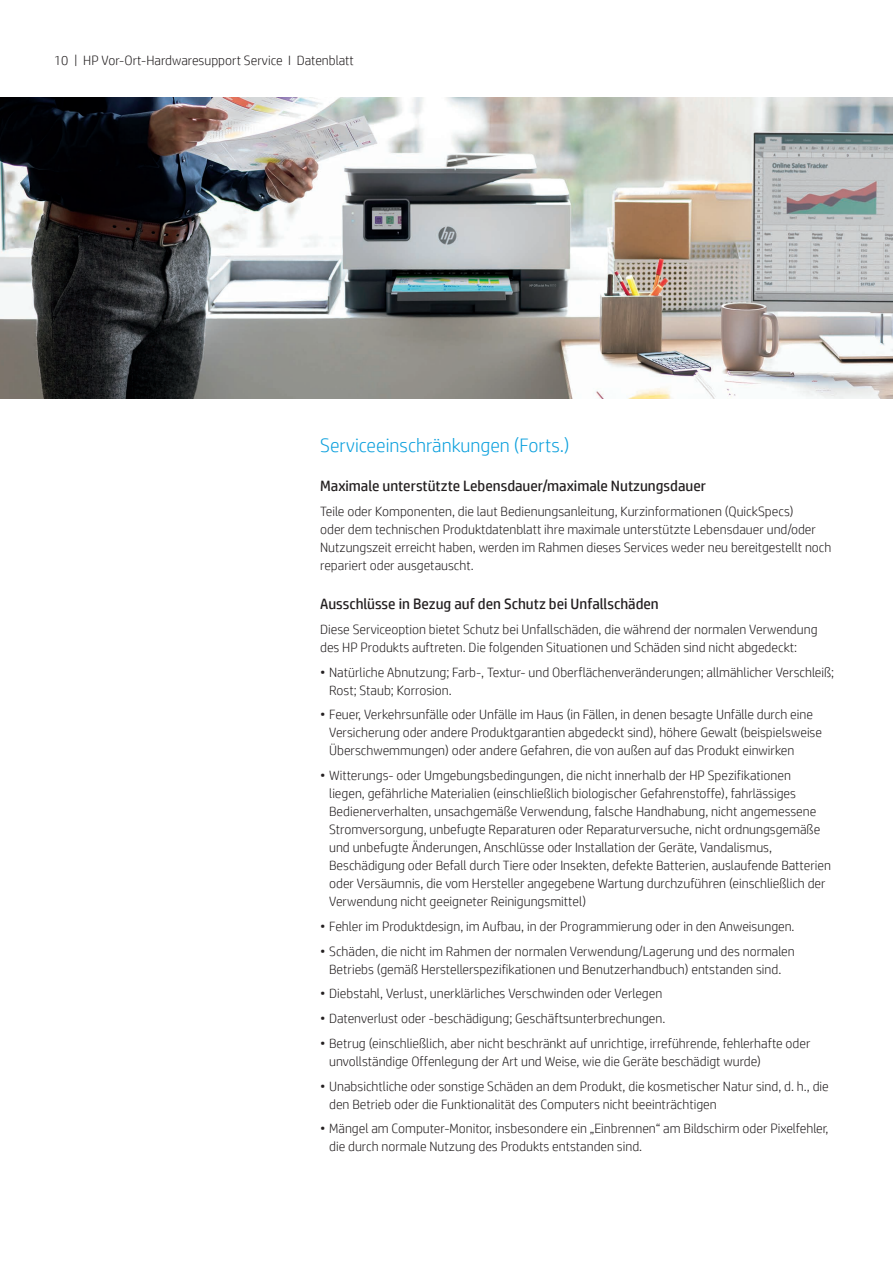
<style>
.page{position:relative;width:893px;height:1263px;background:#fff}
.page>*{position:absolute;margin:0;border:0;box-sizing:border-box;transform-origin:0 0}
.t1{font:300 19.5px "HP Simplified";color:#0ca0dd}
.t2{font:15px "HP Simplified";color:#231f20}
.t3{font:300 13.5px/18px "HP Simplified";color:#231f20}
</style>
<div class="page">
<img style="left:0;top:98px;width:893px;height:300px">
<p class="t3" style="left:54px;top:51px;width:301px">10 | HP Vor-Ort-Hardwaresupport Service I Datenblatt</p>
<h1 class="t1" style="left:320px;top:436px;width:251px">Serviceeinschränkungen (Forts.)</h1>
<p class="t2" style="left:320px;top:480px;width:387px">Maximale unterstützte Lebensdauer/maximale Nutzungsdauer</p>
<p class="t3" style="left:320px;top:503px;width:513px">Teile oder Komponenten, die laut Bedienungsanleitung, Kurzinformationen (QuickSpecs)<br>oder dem technischen Produktdatenblatt ihre maximale unterstützte Lebensdauer und/oder Nutzungszeit erreicht haben, werden im Rahmen dieses Services weder neu bereitgestellt noch repariert oder ausgetauscht.</p>
<p class="t2" style="left:320px;top:598px;width:340px">Ausschlüsse in Bezug auf den Schutz bei Unfallschäden</p>
<p class="t3" style="left:320px;top:620px;width:499px">Diese Serviceoption bietet Schutz bei Unfallschäden, die während der normalen Verwendung des HP Produkts auftreten. Die folgenden Situationen und Schäden sind nicht abgedeckt:</p>
<p class="t3" style="left:329px;top:663px;width:506px;text-indent:-9px">• Natürliche Abnutzung; Farb-, Textur- und Oberflächenveränderungen; allmählicher Verschleiß;<br>Rost; Staub; Korrosion.</p>
<p class="t3" style="left:329px;top:706px;width:494px;text-indent:-9px">• Feuer, Verkehrsunfälle oder Unfälle im Haus (in Fällen, in denen besagte Unfälle durch eine<br>Versicherung oder andere Produktgarantien abgedeckt sind), höhere Gewalt (beispielsweise<br>Überschwemmungen) oder andere Gefahren, die von außen auf das Produkt einwirken</p>
<p class="t3" style="left:329px;top:766px;width:503px;text-indent:-9px">• Witterungs- oder Umgebungsbedingungen, die nicht innerhalb der HP Spezifikationen<br>liegen, gefährliche Materialien (einschließlich biologischer Gefahrenstoffe), fahrlässiges Bedienerverhalten, unsachgemäße Verwendung, falsche Handhabung, nicht angemessene Stromversorgung, unbefugte Reparaturen oder Reparaturversuche, nicht ordnungsgemäße und unbefugte Änderungen, Anschlüsse oder Installation der Geräte, Vandalismus, Beschädigung oder Befall durch Tiere oder Insekten, defekte Batterien, auslaufende Batterien oder Versäumnis, die vom Hersteller angegebene Wartung durchzuführen (einschließlich der Verwendung nicht geeigneter Reinigungsmittel)</p>
<p class="t3" style="left:320px;top:917px;width:476px">• Fehler im Produktdesign, im Aufbau, in der Programmierung oder in den Anweisungen.</p>
<p class="t3" style="left:320px;top:942px;width:476px;text-align:center">• Schäden, die nicht im Rahmen der normalen Verwendung/Lagerung und des normalen<br>Betriebs (gemäß Herstellerspezifikationen und Benutzerhandbuch) entstanden sind.</p>
<p class="t3" style="left:320px;top:985px;width:344px">• Diebstahl, Verlust, unerklärliches Verschwinden oder Verlegen</p>
<p class="t3" style="left:320px;top:1009px;width:347px">• Datenverlust oder -beschädigung; Geschäftsunterbrechungen.</p>
<p class="t3" style="left:329px;top:1034px;width:483px;text-indent:-9px">• Betrug (einschließlich, aber nicht beschränkt auf unrichtige, irreführende, fehlerhafte oder unvollständige Offenlegung der Art und Weise, wie die Geräte beschädigt wurde)</p>
<p class="t3" style="left:329px;top:1076px;width:501px;text-indent:-9px">• Unabsichtliche oder sonstige Schäden an dem Produkt, die kosmetischer Natur sind, d. h., die den Betrieb oder die Funktionalität des Computers nicht beeinträchtigen</p>
<p class="t3" style="left:329px;top:1120px;width:501px;text-indent:-9px">• Mängel am Computer-Monitor, insbesondere ein „Einbrennen“ am Bildschirm oder Pixelfehler, die durch normale Nutzung des Produkts entstanden sind.</p>
</div>
